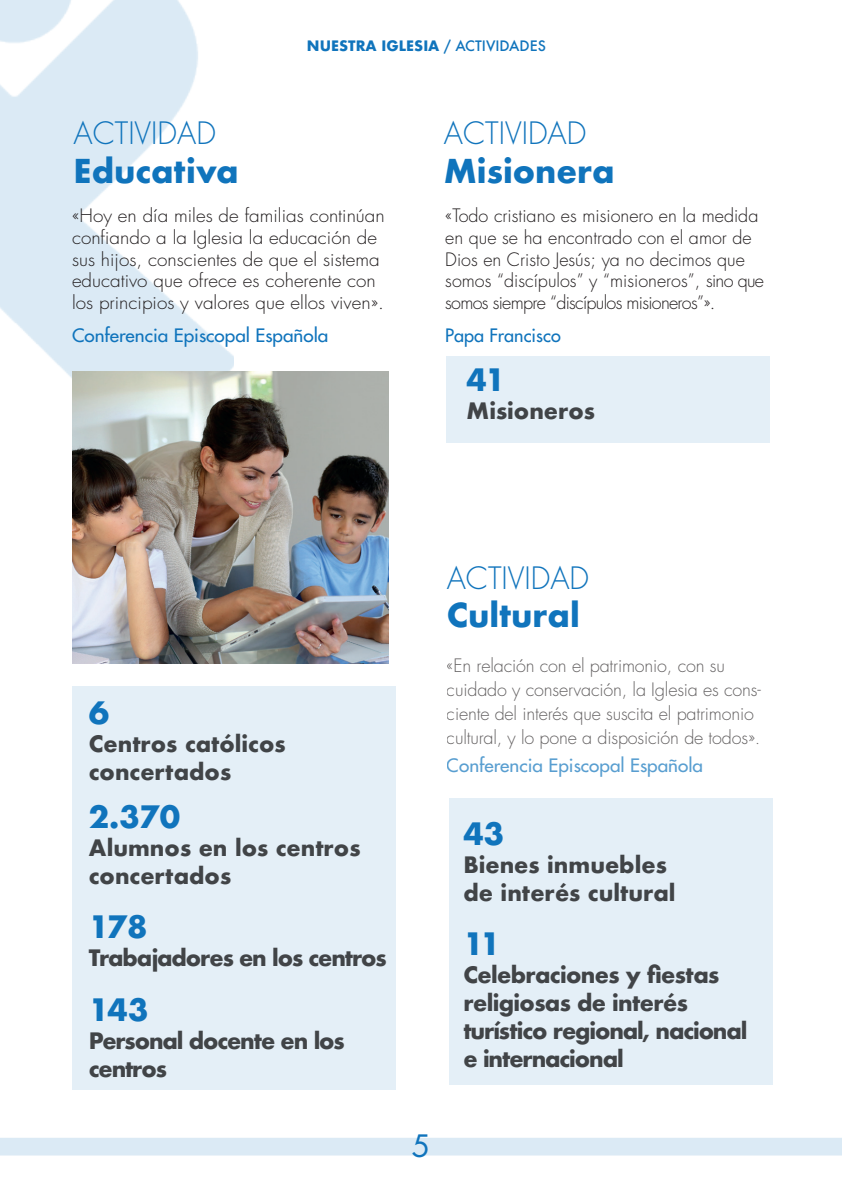
<style>
.page{position:relative;width:842px;height:1191px;background:#fff}
.page>*{position:absolute;margin:0;border:0;box-sizing:border-box;transform-origin:0 0}
.t1{font:700 32px "Futura";color:#1074bc}
.t2{font:300 30px "Futura Std";color:#1074bc}
.t3{font:700 30px "Futura";letter-spacing:-.02em;color:#1074bc}
.t4{font:30px "Futura Std";color:#1074bc}
.t5{font:700 22px/28px "Futura";color:#414447}
.t6{font:700 22px/28px "Futura";letter-spacing:-.03em;color:#414447}
.t7{font:700 22px/28px "Futura";letter-spacing:-.05em;color:#414447}
.t8{font:300 18px/21.6px "Futura Std";color:#231f20}
.t9{font:300 18px/21.6px "Futura Std";color:#231f20;scale:1.05 1}
.t10{font:500 18px "Futura Std";color:#1074bc;scale:1.05 1}
.t11{font:500 18px "Futura Std";color:#1074bc}
.t12{font:700 14px "Futura";color:#1074bc}
.s1{font-weight:500}
.s2{font-size:16px}
</style>
<div class="page">
<div style="left:0;top:1138px;width:842px;height:18px;background:#dbeaf5"></div>
<div style="left:449px;top:798px;width:324px;height:286px;background:#e4eff7"></div>
<div style="left:447px;top:356px;width:323px;height:86px;background:#e4eff7"></div>
<div style="left:72px;top:686px;width:323px;height:403px;background:#e4eff7"></div>
<img style="left:0;top:0;width:234px;height:378px">
<img style="left:72px;top:371px;width:317px;height:292px">
<h2 class="t2" style="left:73px;top:115px;width:144px">ACTIVIDAD</h2>
<h1 class="t1" style="left:73px;top:147px;width:167px">Educativa</h1>
<p class="t12" style="left:307px;top:36px;width:240px">NUESTRA IGLESIA <span class="s1">/ ACTIVIDADES</span></p>
<h2 class="t2" style="left:444px;top:115px;width:144px">ACTIVIDAD</h2>
<h1 class="t1" style="left:444px;top:147px;width:172px">Misionera</h1>
<p class="t9" style="left:72px;top:205px;width:299px">«Hoy en día miles de familias continúan confiando a la Iglesia la educación de sus hijos, conscientes de que el sistema educativo que ofrece es coherente con los principios y valores que ellos viven».</p>
<p class="t10" style="left:72px;top:324px;width:246px">Conferencia Episcopal Española</p>
<p class="t8" style="left:445px;top:205px;width:320px">«Todo cristiano es misionero en la medida en que se ha encontrado con el amor de Dios en Cristo Jesús; ya no decimos que somos “discípulos” y “misioneros”, sino que somos siempre “discípulos misioneros”».</p>
<p class="t11" style="left:445px;top:324px;width:117px">Papa Francisco</p>
<h2 class="t3" style="left:467px;top:358px;width:40px">41</h2>
<p class="t5" style="left:467px;top:397px;width:130px">Misioneros</p>
<h2 class="t3" style="left:89px;top:691px;width:22px">6</h2>
<p class="t5" style="left:89px;top:730px;width:198px">Centros católicos concertados</p>
<h2 class="t3" style="left:89px;top:794px;width:93px">2.370</h2>
<p class="t5" style="left:89px;top:833px;width:273px">Alumnos en los centros concertados</p>
<h2 class="t3" style="left:89px;top:905px;width:60px">178</h2>
<p class="t7" style="left:89px;top:944px;width:299px">Trabajadores en los centros</p>
<h2 class="t3" style="left:89px;top:987px;width:61px">143</h2>
<p class="t7" style="left:89px;top:1026px;width:257px">Personal docente en los centros</p>
<h2 class="t2" style="left:447px;top:560px;width:144px">ACTIVIDAD</h2>
<h1 class="t1" style="left:447px;top:592px;width:135px">Cultural</h1>
<p class="t8" style="left:447px;top:654px;width:316px;line-height:24px">«En relación con el patrimonio, con su cuidado y conservación, la Iglesia es cons&shy;ciente del interés que suscita el patrimonio cultural, y lo pone a disposición de todos»<span class="s2">.</span></p>
<p class="t10" style="left:447px;top:753px;width:246px">Conferencia Episcopal Española</p>
<h2 class="t3" style="left:463px;top:811px;width:42px">43</h2>
<p class="t5" style="left:463px;top:850px;width:214px">Bienes inmuebles de interés cultural</p>
<h2 class="t3" style="left:463px;top:922px;width:39px">11</h2>
<p class="t6" style="left:463px;top:961px;width:285px">Celebraciones y fiestas religiosas de interés turístico regional, nacional e internacional</p>
<h2 class="t4" style="left:412px;top:1126px;width:20px">5</h2>
</div>
